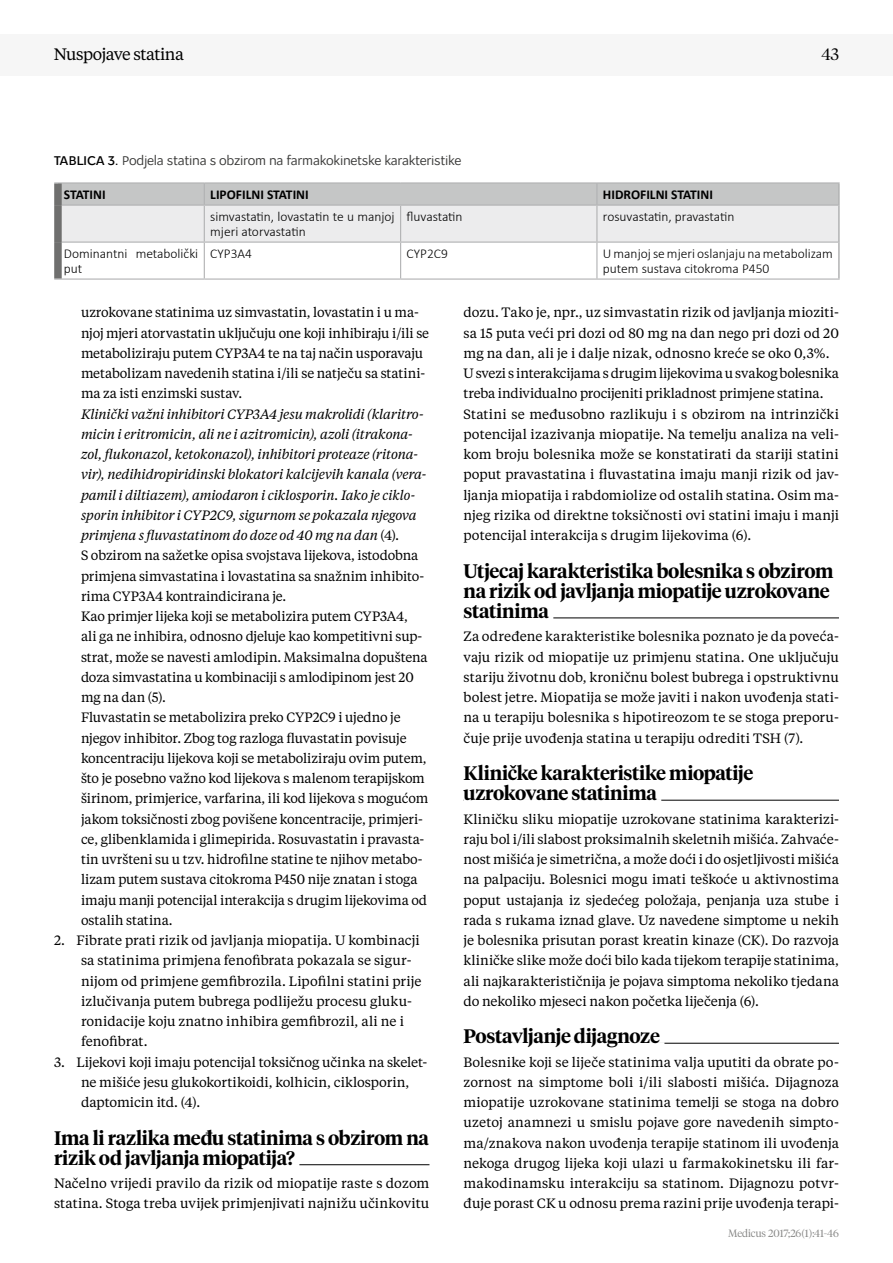
<style>
.page{position:relative;width:893px;height:1263px;background:#fff}
.page>*{position:absolute;margin:0;border:0;box-sizing:border-box;transform-origin:0 0}
.t1{font:600 19.5px/20.2px "Tiempos Headline";letter-spacing:-.015em;color:#000}
.t2{font:16.5px "Tiempos Headline";letter-spacing:-.03em;color:#000}
.t3{font:300 16.5px "Tiempos Headline";color:#000}
.t4{font:13.5px/20.2px "Tiempos Headline";color:#000}
.t5{font:300 13.5px/14.9px "Calibri";color:#000}
.t6{font:13.5px "Osnova Pro";letter-spacing:-.02em;color:#3b3b3a}
.t7{font:700 13.5px "Calibri";color:#000}
.t8{font:300 10.5px "Tiempos Headline";color:#878786}
.s1{font-weight:500;color:#000}
.s2{font-style:italic}
</style>
<div class="page">
<div style="left:0;top:34px;width:893px;height:42px;background:#f6f6f6"></div>
<hr style="left:54px;top:1164px;width:375px;height:1px;background:#000">
<hr style="left:54px;top:1163px;width:245px;height:3px;background:#fff">
<hr style="left:463px;top:618px;width:376px;height:1px;background:#000">
<hr style="left:463px;top:617px;width:90px;height:3px;background:#fff">
<hr style="left:463px;top:800px;width:376px;height:1px;background:#000">
<hr style="left:463px;top:799px;width:198px;height:3px;background:#fff">
<hr style="left:463px;top:1043px;width:376px;height:1px;background:#000">
<hr style="left:463px;top:1042px;width:201px;height:3px;background:#fff">
<hr style="left:54px;top:182px;width:150px;height:2px;background:#b1b2b3">
<hr style="left:204px;top:182px;width:197px;height:2px;background:#b1b2b3">
<hr style="left:401px;top:182px;width:196px;height:2px;background:#b1b2b3">
<hr style="left:597px;top:182px;width:243px;height:2px;background:#b1b2b3">
<svg style="left:58px;top:183px;width:780px;height:59px;background:#dcdcdd"></svg>
<hr style="left:62px;top:205px;width:142px;height:1px;background:#b1b2b3">
<hr style="left:204px;top:205px;width:197px;height:1px;background:#b1b2b3">
<hr style="left:204px;top:206px;width:1px;height:36px;background:#b1b2b3">
<hr style="left:401px;top:205px;width:196px;height:1px;background:#b1b2b3">
<hr style="left:400px;top:206px;width:1px;height:36px;background:#b1b2b3">
<hr style="left:597px;top:205px;width:241px;height:1px;background:#b1b2b3">
<hr style="left:596px;top:206px;width:1px;height:36px;background:#b1b2b3">
<hr style="left:62px;top:242px;width:142px;height:1px;background:#b1b2b3">
<hr style="left:204px;top:242px;width:197px;height:1px;background:#b1b2b3">
<hr style="left:204px;top:243px;width:1px;height:35px;background:#b1b2b3">
<hr style="left:401px;top:242px;width:196px;height:1px;background:#b1b2b3">
<hr style="left:400px;top:243px;width:1px;height:35px;background:#b1b2b3">
<hr style="left:597px;top:242px;width:241px;height:1px;background:#b1b2b3">
<hr style="left:596px;top:243px;width:1px;height:35px;background:#b1b2b3">
<hr style="left:54px;top:278px;width:150px;height:2px;background:#b1b2b3">
<hr style="left:204px;top:278px;width:197px;height:2px;background:#b1b2b3">
<hr style="left:401px;top:278px;width:196px;height:2px;background:#b1b2b3">
<hr style="left:597px;top:278px;width:243px;height:2px;background:#b1b2b3">
<hr style="left:838px;top:184px;width:2px;height:21px;background:#b1b2b3">
<hr style="left:838px;top:205px;width:2px;height:37px;background:#b1b2b3">
<hr style="left:838px;top:242px;width:2px;height:36px;background:#b1b2b3">
<div style="left:54px;top:184px;width:8px;height:21px;background:#6f6f6e"></div>
<div style="left:54px;top:205px;width:8px;height:37px;background:#6f6f6e"></div>
<div style="left:54px;top:242px;width:8px;height:36px;background:#6f6f6e"></div>
<p class="t2" style="left:54px;top:43px;width:132px">Nuspojave statina</p>
<p class="t3" style="left:821px;top:43px;width:19px">43</p>
<p class="t6" style="left:54px;top:153px;width:409px"><span class="s1">TABLICA 3.</span> Podjela statina s obzirom na farmakokinetske karakteristike</p>
<p class="t7" style="left:64px;top:186px;width:43px">STATINI</p>
<p class="t7" style="left:210px;top:186px;width:100px">LIPOFILNI STATINI</p>
<p class="t7" style="left:603px;top:186px;width:112px">HIDROFILNI STATINI</p>
<p class="t5" style="left:210px;top:209px;width:186px">simvastatin, lovastatin te u manjoj mjeri atorvastatin</p>
<p class="t5" style="left:407px;top:209px;width:57px">fluvastatin</p>
<p class="t5" style="left:603px;top:209px;width:133px">rosuvastatin, pravastatin</p>
<p class="t5" style="left:64px;top:246px;width:136px">Dominantni metabolički put</p>
<p class="t5" style="left:210px;top:246px;width:43px">CYP3A4</p>
<p class="t5" style="left:407px;top:246px;width:43px">CYP2C9</p>
<p class="t5" style="left:603px;top:246px;width:231px">U manjoj se mjeri oslanjaju na metabolizam putem sustava citokroma P450</p>
<p class="t4" style="left:81px;top:302px;width:350px">uzrokovane statinima uz simvastatin, lovastatin i u ma&shy;njoj mjeri atorvastatin uključuju one koji inhibiraju i/ili se metaboliziraju putem CYP3A4 te na taj način usporavaju metabolizam navedenih statina i/ili se natječu sa statini&shy;ma za isti enzimski sustav.</p>
<p class="t4" style="left:81px;top:403px;width:349px"><span class="s2">Klinički važni inhibitori CYP3A4 jesu makrolidi (klaritro&shy;micin i eritromicin, ali ne i azitromicin), azoli (itrakona&shy;zol, flukonazol, ketokonazol), inhibitori proteaze (ritona&shy;vir), nedihidropiridinski blokatori kalcijevih kanala (vera&shy;pamil i diltiazem), amiodaron i ciklosporin. Iako je ciklo&shy;sporin inhibitor i CYP2C9, sigurnom se pokazala njegova primjena s fluvastatinom do doze od 40 mg na dan</span> (4)<span class="s2">.<br></span>S obzirom na sažetke opisa svojstava lijekova, istodobna primjena simvastatina i lovastatina sa snažnim inhibito&shy;rima CYP3A4 kontraindicirana je.<br>Kao primjer lijeka koji se metabolizira putem CYP3A4,<br>ali ga ne inhibira, odnosno djeluje kao kompetitivni sup&shy;strat, može se navesti amlodipin. Maksimalna dopuštena doza simvastatina u kombinaciji s amlodipinom jest 20 mg na dan (5).<br>Fluvastatin se metabolizira preko CYP2C9 i ujedno je njegov inhibitor. Zbog tog razloga fluvastatin povisuje koncentraciju lijekova koji se metaboliziraju ovim putem, što je posebno važno kod lijekova s malenom terapijskom širinom, primjerice, varfarina, ili kod lijekova s mogućom jakom toksičnosti zbog povišene koncentracije, primjeri&shy;ce, glibenklamida i glimepirida. Rosuvastatin i pravasta&shy;tin uvršteni su u tzv. hidrofilne statine te njihov metabo&shy;lizam putem sustava citokroma P450 nije znatan i stoga imaju manji potencijal interakcija s drugim lijekovima od ostalih statina.</p>
<p class="t4" style="left:81px;top:930px;width:342px;text-indent:-27px">2. Fibrate prati rizik od javljanja miopatija. U kombinacji sa statinima primjena fenofibrata pokazala se sigur&shy;nijom od primjene gemfibrozila. Lipofilni statini prije izlučivanja putem bubrega podliježu procesu gluku&shy;ronidacije koju znatno inhibira gemfibrozil, ali ne i fenofibrat.</p>
<p class="t4" style="left:81px;top:1051px;width:348px;text-indent:-27px">3. Lijekovi koji imaju potencijal toksičnog učinka na skelet&shy;ne mišiće jesu glukokortikoidi, kolhicin, ciklosporin, daptomicin itd. (4).</p>
<h1 class="t1" style="left:54px;top:1127px;width:376px">Ima li razlika među statinima s obzirom na rizik od javljanja miopatija?</h1>
<p class="t4" style="left:54px;top:1173px;width:377px">Načelno vrijedi pravilo da rizik od miopatije raste s dozom statina. Stoga treba uvijek primjenjivati najnižu učinkovitu</p>
<p class="t4" style="left:463px;top:302px;width:377px">dozu. Tako je, npr., uz simvastatin rizik od javljanja mioziti&shy;sa 15 puta veći pri dozi od 80 mg na dan nego pri dozi od 20 mg na dan, ali je i dalje nizak, odnosno kreće se oko 0,3%.<br>U svezi s interakcijama s drugim lijekovima u svakog bolesnika treba individualno procijeniti prikladnost primjene statina.<br>Statini se međusobno razlikuju i s obzirom na intrinzički potencijal izazivanja miopatije. Na temelju analiza na veli&shy;kom broju bolesnika može se konstatirati da stariji statini poput pravastatina i fluvastatina imaju manji rizik od jav&shy;ljanja miopatija i rabdomiolize od ostalih statina. Osim ma&shy;njeg rizika od direktne toksičnosti ovi statini imaju i manji potencijal interakcija s drugim lijekovima (6).</p>
<h1 class="t1" style="left:463px;top:560px;width:371px">Utjecaj karakteristika bolesnika s obzirom na rizik od javljanja miopatije uzrokovane statinima</h1>
<p class="t4" style="left:463px;top:626px;width:377px;text-align:justify">Za određene karakteristike bolesnika poznato je da poveća&shy;vaju rizik od miopatije uz primjenu statina. One uključuju stariju životnu dob, kroničnu bolest bubrega i opstruktivnu bolest jetre. Miopatija se može javiti i nakon uvođenja stati&shy;na u terapiju bolesnika s hipotireozom te se stoga preporu&shy;čuje prije uvođenja statina u terapiju odrediti TSH (7).</p>
<h1 class="t1" style="left:463px;top:762px;width:291px">Kliničke karakteristike miopatije uzrokovane statinima</h1>
<p class="t4" style="left:463px;top:808px;width:377px;text-align:justify">Kliničku sliku miopatije uzrokovane statinima karakterizi&shy;raju bol i/ili slabost proksimalnih skeletnih mišića. Zahvaće&shy;nost mišića je simetrična, a može doći i do osjetljivosti mišića na palpaciju. Bolesnici mogu imati teškoće u aktivnostima poput ustajanja iz sjedećeg položaja, penjanja uza stube i rada s rukama iznad glave. Uz navedene simptome u nekih je bolesnika prisutan porast kreatin kinaze (CK). Do razvoja kliničke slike može doći bilo kada tijekom terapije statinima, ali najkarakterističnija je pojava simptoma nekoliko tjedana do nekoliko mjeseci nakon početka liječenja (6).</p>
<h1 class="t1" style="left:463px;top:1025px;width:198px">Postavljanje dijagnoze</h1>
<p class="t4" style="left:463px;top:1051px;width:377px;text-align:justify">Bolesnike koji se liječe statinima valja uputiti da obrate po&shy;zornost na simptome boli i/ili slabosti mišića. Dijagnoza miopatije uzrokovane statinima temelji se stoga na dobro uzetoj anamnezi u smislu pojave gore navedenih simpto&shy;ma/znakova nakon uvođenja terapije statinom ili uvođenja nekoga drugog lijeka koji ulazi u farmakokinetsku ili far&shy;makodinamsku interakciju sa statinom. Dijagnozu potvr&shy;đuje porast CK u odnosu prema razini prije uvođenja terapi-</p>
<p class="t8" style="left:728px;top:1226px;width:112px">Medicus 2017;26(1):41-46</p>
</div>
